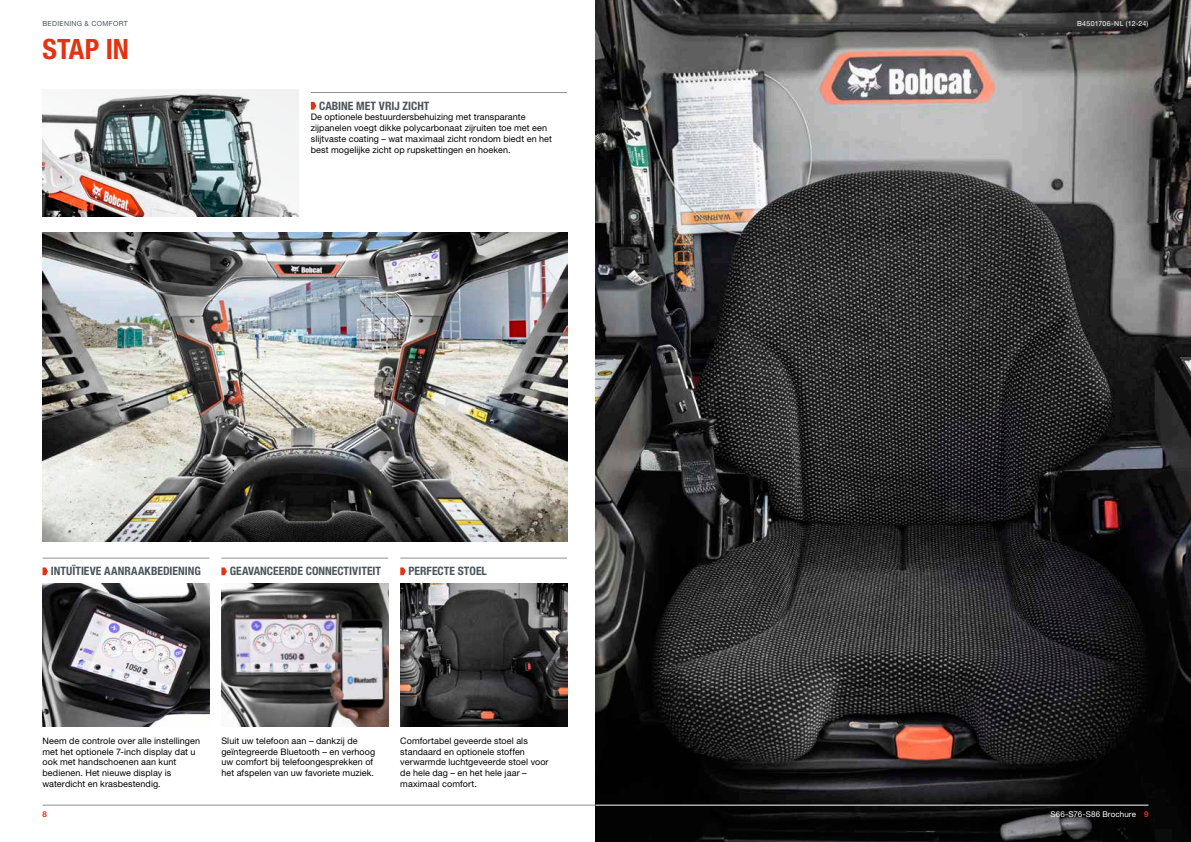
<style>
.page{position:relative;width:1191px;height:842px;background:#fff}
.page>*{position:absolute;margin:0;border:0;box-sizing:border-box;transform-origin:0 0}
.t1{font:700 condensed 28px "Helvetica Neue LT Pro";letter-spacing:-.005em;color:#e43312}
.t2{font:700 condensed 11.6px "Helvetica Neue LT Pro";color:#4c555c}
.t3{font:9px/10.8px "Helvetica Neue LT Pro";letter-spacing:.01em;color:#000}
.t4{font:8px "Helvetica Neue LT Pro";letter-spacing:.015em;color:#fff}
.t5{font:700 8px "Helvetica Neue LT Pro";color:#e43312}
.t6{font:7px "Helvetica Neue LT Pro";letter-spacing:.035em;color:#fff}
.t7{font:7px "Helvetica Neue LT Pro";letter-spacing:.045em;color:#4c555c}
.s1{font-weight:700;color:#e43312}
</style>
<div class="page">
<hr style="left:43px;top:805px;width:1105px;height:1px;background:#8b9296">
<img style="left:595px;top:0;width:596px;height:842px">
<hr style="left:595px;top:805px;width:553px;height:1px;background:#fff">
<img style="left:43px;top:89px;width:256px;height:127px">
<img style="left:400px;top:583px;width:167px;height:143px">
<img style="left:43px;top:583px;width:166px;height:143px">
<img style="left:221px;top:583px;width:167px;height:143px">
<img style="left:43px;top:233px;width:524px;height:308px">
<hr style="left:311px;top:92px;width:256px;height:1px;background:#8b9296">
<svg style="left:311px;top:102px;width:5px;height:8px"></svg>
<hr style="left:221px;top:558px;width:167px;height:1px;background:#8b9296">
<svg style="left:221px;top:567px;width:6px;height:8px"></svg>
<hr style="left:400px;top:558px;width:167px;height:1px;background:#8b9296">
<svg style="left:400px;top:567px;width:6px;height:8px"></svg>
<hr style="left:43px;top:558px;width:166px;height:1px;background:#8b9296">
<svg style="left:43px;top:567px;width:5px;height:8px"></svg>
<p class="t7" style="left:43px;top:19px;width:87px">BEDIENING &amp; COMFORT</p>
<p class="t6" style="left:1077px;top:19px;width:73px">B4501706-NL (12-24)</p>
<h1 class="t1" style="left:43px;top:32px;width:88px">STAP IN</h1>
<p class="t2" style="left:319px;top:98px;width:112px">CABINE MET VRIJ ZICHT</p>
<p class="t3" style="left:311px;top:112px;width:243px">De optionele bestuurdersbehuizing met transparante zijpanelen voegt dikke polycarbonaat zijruiten toe met een slijtvaste coating – wat maximaal zicht rondom biedt en het best mogelijke zicht op rupskettingen en hoeken.</p>
<p class="t2" style="left:51px;top:564px;width:151px">INTUÏTIEVE AANRAAKBEDIENING</p>
<p class="t2" style="left:230px;top:564px;width:153px">GEAVANCEERDE CONNECTIVITEIT</p>
<p class="t2" style="left:408px;top:564px;width:80px">PERFECTE STOEL</p>
<p class="t3" style="left:43px;top:735px;width:159px">Neem de controle over alle instellingen met het optionele 7-inch display dat u ook met handschoenen aan kunt bedienen. Het nieuwe display is waterdicht en krasbestendig.</p>
<p class="t3" style="left:221px;top:735px;width:155px">Sluit uw telefoon aan – dankzij de geïntegreerde Bluetooth – en verhoog uw comfort bij telefoongesprekken of het afspelen van uw favoriete muziek.</p>
<p class="t3" style="left:400px;top:735px;width:150px">Comfortabel geveerde stoel als standaard en optionele stoffen verwarmde luchtgeveerde stoel voor de hele dag – en het hele jaar – maximaal comfort.</p>
<p class="t5" style="left:43px;top:809px;width:6px">8</p>
<p class="t4" style="left:1050px;top:810px;width:99px">S66-S76-S86 Brochure <span class="s1">9</span></p>
</div>
